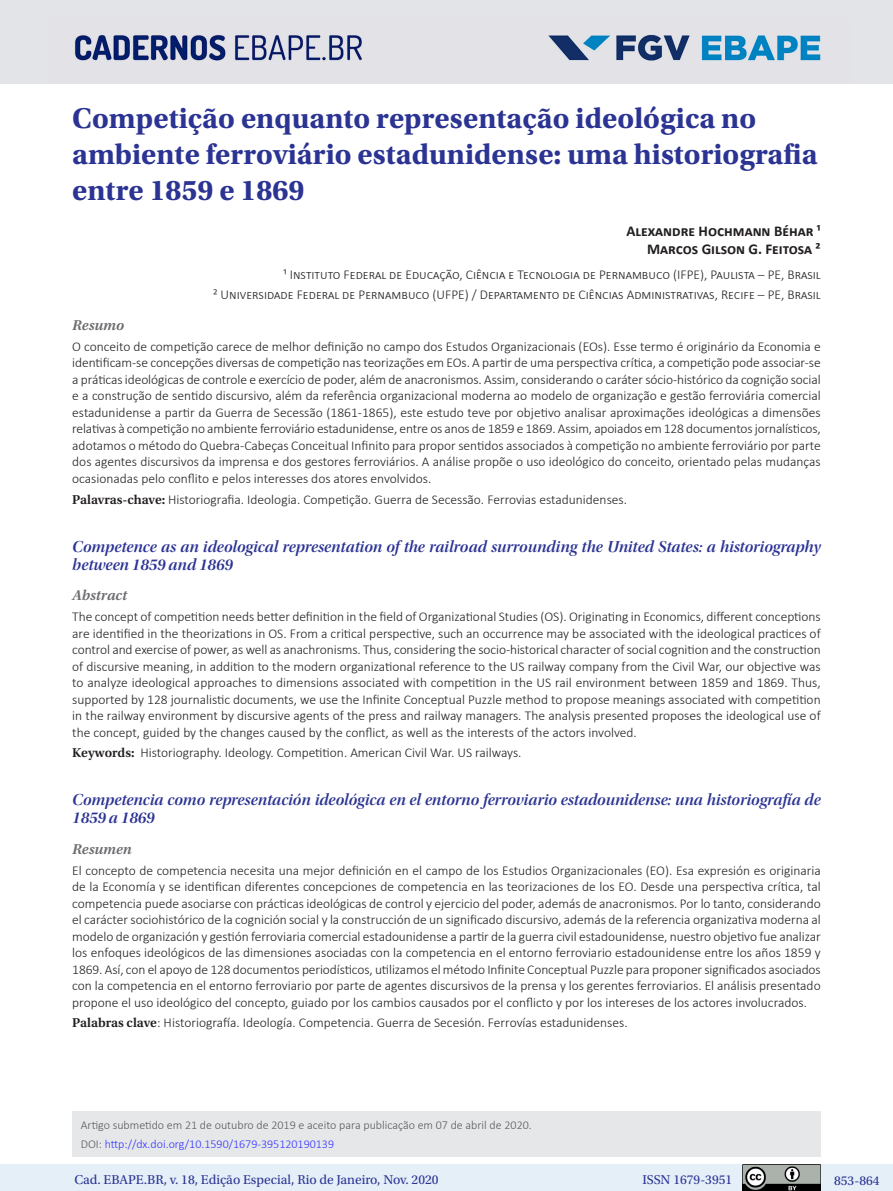
<style>
.page{position:relative;width:893px;height:1191px;background:#fff}
.page>*{position:absolute;margin:0;border:0;box-sizing:border-box;transform-origin:0 0}
._01_título_PT{font:700 30px/36px "Utopia Std";color:#2b3393}
._03_3_1_título_IN{font:16.5px/18px "Utopia Std Semibold Disp It";color:#2b3393}
._02_autores{font:700 15px "Calibri";color:#231f20}
._03_0_titulo_resumo{font:italic 600 15px "Utopia Std";color:#6c6d70}
._03_1_1_resumo_PT{font:300 13.5px/16.5px "Calibri";color:#231f20;text-align:justify}
._03_3_2_resumo_IN{font:300 13.5px/16.5px "Calibri";color:#231f20;text-align:justify}
._03_1_2_palavras-cha{font:300 13.5px "Calibri";color:#231f20}
._02_autores_-_tit{font:300 13.5px "Calibri";color:#231f20}
.t1{font:13.5px "Utopia Std";color:#2b3393}
._06_3_nota_de_rodape{font:300 12px "Calibri";color:#57585a}
._06_3_nota_de_rodape-2{font:300 12px "Calibri";color:#33f}
.s1{font-family:"Utopia Std";font-weight:600}
.s2{font-size:12.75px}
.s3{color:#57585a}
</style>
<div class="page">
<div style="left:0;top:0;width:893px;height:84px;background:#e3e4e8"></div>
<img style="left:74px;top:34px;width:747px;height:27px">
<div style="left:0;top:1164px;width:893px;height:27px;background:#e4eff8"></div>
<img style="left:743px;top:1164px;width:78px;height:27px">
<div style="left:72px;top:1111px;width:749px;height:45px;background:#e6e7e9"></div>
<p class="_01_título_PT" style="left:72px;top:101px;width:747px">Competição enquanto representação ideológica no ambiente ferroviário estadunidense: uma historiografia entre 1859 e 1869</p>
<p class="_02_autores" style="left:626px;top:221px;width:196px">Alexandre Hochmann Béhar ¹</p>
<p class="_02_autores" style="left:647px;top:239px;width:175px">Marcos Gilson G. Feitosa ²</p>
<p class="_02_autores_-_tit" style="left:283px;top:266px;width:539px">¹ Instituto Federal de Educação, Ciência e Tecnologia de Pernambuco (IFPE), Paulista – PE, Brasil</p>
<p class="_02_autores_-_tit" style="left:213px;top:286px;width:609px">² Universidade Federal de Pernambuco (UFPE) / Departamento de Ciências Administrativas, Recife – PE, Brasil</p>
<p class="_03_0_titulo_resumo" style="left:72px;top:317px;width:53px">Resumo</p>
<p class="_03_1_1_resumo_PT" style="left:72px;top:338px;width:750px">O conceito de competição carece de melhor definição no campo dos Estudos Organizacionais (EOs). Esse termo é originário da Economia e identificam-se concepções diversas de competição nas teorizações em EOs. A partir de uma perspectiva crítica, a competição pode associar-se a práticas ideológicas de controle e exercício de poder, além de anacronismos. Assim, considerando o caráter sócio-histórico da cognição social e a construção de sentido discursivo, além da referência organizacional moderna ao modelo de organização e gestão ferroviária comercial estadunidense a partir da Guerra de Secessão (1861-1865), este estudo teve por objetivo analisar aproximações ideológicas a dimensões relativas à competição no ambiente ferroviário estadunidense, entre os anos de 1859 e 1869. Assim, apoiados em 128 documentos jornalísticos, adotamos o método do Quebra-Cabeças Conceitual Infinito para propor sentidos associados à competição no ambiente ferroviário por parte dos agentes discursivos da imprensa e dos gestores ferroviários. A análise propõe o uso ideológico do conceito, orientado pelas mudanças ocasionadas pelo conflito e pelos interesses dos atores envolvidos.</p>
<p class="_03_1_2_palavras-cha" style="left:72px;top:491px;width:556px"><span class="s1">Palavras-chave:</span> Historiografia. Ideologia. Competição. Guerra de Secessão. Ferrovias estadunidenses.</p>
<p class="_03_3_1_título_IN" style="left:72px;top:537px;width:750px">Competence as an ideological representation of the railroad surrounding the United States: a historiography between 1859 and 1869</p>
<p class="_03_0_titulo_resumo" style="left:72px;top:587px;width:57px">Abstract</p>
<p class="_03_3_2_resumo_IN" style="left:72px;top:608px;width:750px">The concept of competition needs better definition in the field of Organizational Studies (OS). Originating in Economics, different conceptions are identified in the theorizations in OS. From a critical perspective, such an occurrence may be associated with the ideological practices of control and exercise of power, as well as anachronisms. Thus, considering the socio-historical character of social cognition and the construction of discursive meaning, in addition to the modern organizational reference to the US railway company from the Civil War, our objective was to analyze ideological approaches to dimensions associated with competition in the US rail environment between 1859 and 1869. Thus, supported by 128 journalistic documents, we use the Infinite Conceptual Puzzle method to propose meanings associated with competition in the railway environment by discursive agents of the press and railway managers. The analysis presented proposes the ideological use of the concept, guided by the changes caused by the conflict, as well as the interests of the actors involved.</p>
<p class="_03_1_2_palavras-cha" style="left:72px;top:744px;width:451px"><span class="s1">Keywords:</span> Historiography. Ideology. Competition. American Civil War. US railways.</p>
<p class="_03_3_1_título_IN" style="left:72px;top:791px;width:750px">Competencia como representación ideológica en el entorno ferroviario estadounidense: una historiografía de<br>1859 a 1869</p>
<p class="_03_0_titulo_resumo" style="left:72px;top:840px;width:61px">Resumen</p>
<p class="_03_1_1_resumo_PT" style="left:72px;top:861px;width:750px">El concepto de competencia necesita una mejor definición en el campo de los Estudios Organizacionales (EO). Esa expresión es originaria de la Economía y se identifican diferentes concepciones de competencia en las teorizaciones de los EO. Desde una perspectiva crítica, tal competencia puede asociarse con prácticas ideológicas de control y ejercicio del poder, además de anacronismos. Por lo tanto, considerando el carácter sociohistórico de la cognición social y la construcción de un significado discursivo, además de la referencia organizativa moderna al modelo de organización y gestión ferroviaria comercial estadounidense a partir de la guerra civil estadounidense, nuestro objetivo fue analizar los enfoques ideológicos de las dimensiones asociadas con la competencia en el entorno ferroviario estadounidense entre los años 1859 y 1869. Así, con el apoyo de 128 documentos periodísticos, utilizamos el método Infinite Conceptual Puzzle para proponer significados asociados con la competencia en el entorno ferroviario por parte de agentes discursivos de la prensa y los gerentes ferroviarios. El análisis presentado propone el uso ideológico del concepto, guiado por los cambios causados por el conflicto y por los intereses de los actores involucrados<span class="s2">.</span></p>
<p class="_03_1_2_palavras-cha" style="left:72px;top:1014px;width:557px"><span class="s1">Palabras clave</span>: Historiografía. Ideología. Competencia. Guerra de Secesión. Ferrovías estadunidenses.</p>
<p class="_06_3_nota_de_rodape" style="left:81px;top:1117px;width:452px">Artigo submetido em 21 de outubro de 2019 e aceito para publicação em 07 de abril de 2020.</p>
<p class="_06_3_nota_de_rodape-2" style="left:81px;top:1136px;width:255px"><span class="s3">DOI:</span> http://dx.doi.org/10.1590/1679-395120190139</p>
<p class="t1" style="left:74px;top:1172px;width:366px">Cad. EBAPE.BR, v. 18, Edição Especial, Rio de Janeiro, Nov. 2020</p>
<p class="t1" style="left:642px;top:1172px;width:91px">ISSN 1679-3951</p>
<p class="t1" style="left:834px;top:1173px;width:47px">853-864</p>
</div>
